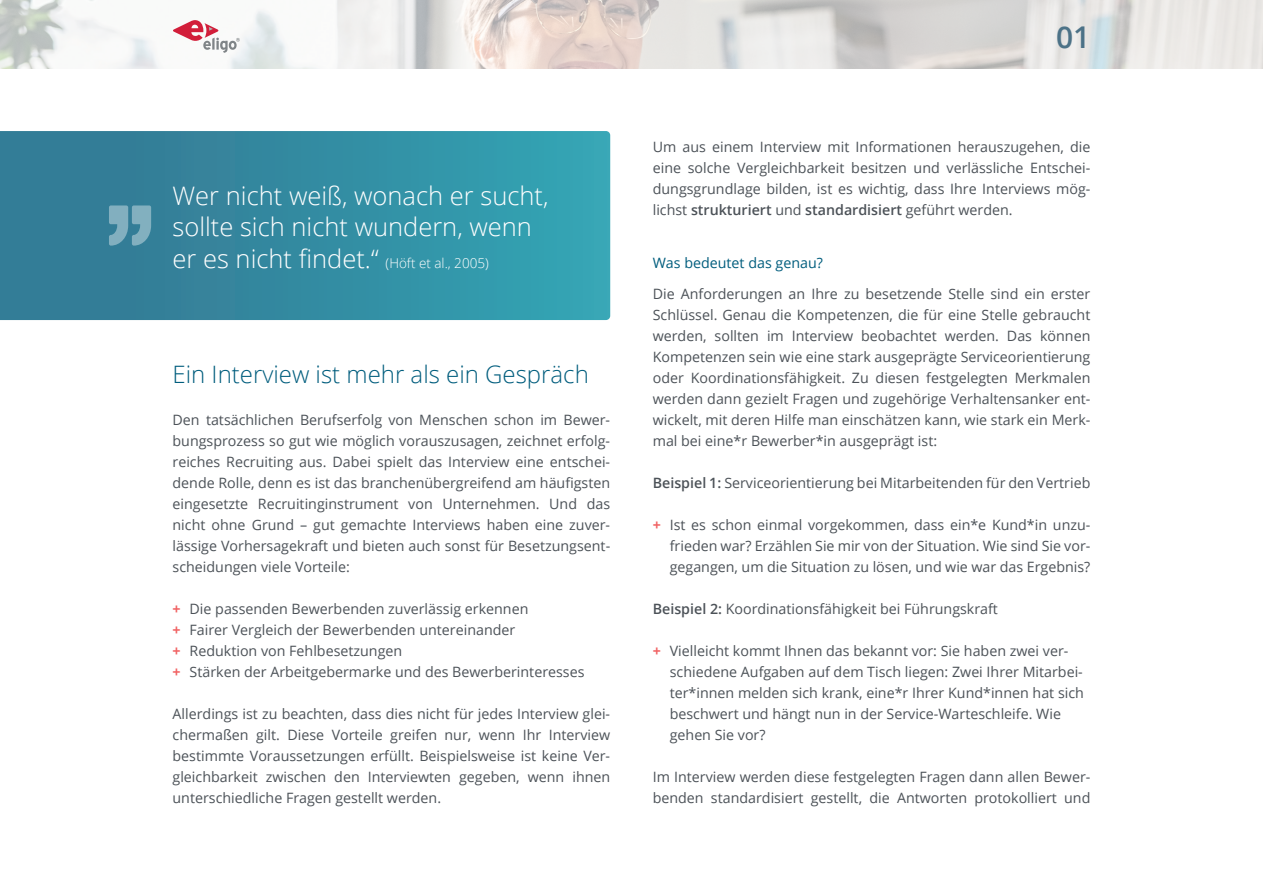
<style>
.page{position:relative;width:1263px;height:893px;background:#fff}
.page>*{position:absolute;margin:0;border:0;box-sizing:border-box;transform-origin:0 0}
.t1{font:600 30px "Open Sans";color:#4c7287}
.t2{font:300 25.5px/31.5px "Open Sans";color:#fff}
.t3{font:300 24px "Open Sans";color:#005d7d}
.t4{font:14.25px/21px "Open Sans";color:#4c5258;text-align:justify}
.t5{font:600 14.25px "Open Sans";color:#4c5258}
.t6{font:14.25px "Open Sans";color:#005d7d}
.s1{font-size:13.5px}
.s2{font-weight:700;color:#f16364}
.s3{font-weight:400}
.s4{font-weight:600}
</style>
<div class="page">
<svg style="left:0;top:131px;width:610px;height:189px;background:#338ca2"></svg>
<img style="left:0;top:0;width:1263px;height:68px">
<svg style="left:109px;top:205px;width:42px;height:41px;background:#6ba1b3"></svg>
<svg style="left:173px;top:20px;width:67px;height:33px"></svg>
<h2 class="t2" style="left:173px;top:179px;width:377px">Wer nicht weiß, wonach er sucht,</h2>
<h2 class="t2" style="left:173px;top:210px;width:361px">sollte sich nicht wundern, wenn er es nicht findet.“ <span class="s1">(Höft et al., 2005)</span></h2>
<h3 class="t3" style="left:173px;top:358px;width:418px">Ein Interview ist mehr als ein Gespräch</h3>
<p class="t4" style="left:173px;top:409px;width:439px">Den tatsächlichen Berufserfolg von Menschen schon im Bewer&shy;bungsprozess so gut wie möglich vorauszusagen, zeichnet erfolg&shy;reiches Recruiting aus. Dabei spielt das Interview eine entschei&shy;dende Rolle, denn es ist das branchenübergreifend am häufigsten eingesetzte Recruitinginstrument von Unternehmen. Und das nicht ohne Grund – gut gemachte Interviews haben eine zuver&shy;lässige Vorhersagekraft und bieten auch sonst für Besetzungsent&shy;scheidungen viele Vorteile:</p>
<p class="t4" style="left:173px;top:598px;width:413px;text-align:left"><span class="s2">+</span> Die passenden Bewerbenden zuverlässig erkennen<br><span class="s2">+</span> Fairer Vergleich der Bewerbenden untereinander<br><span class="s2">+</span> Reduktion von Fehlbesetzungen<br><span class="s2">+</span> Stärken der Arbeitgebermarke und des Bewerberinteresses</p>
<p class="t4" style="left:173px;top:703px;width:439px">Allerdings ist zu beachten, dass dies nicht für jedes Interview glei&shy;chermaßen gilt. Diese Vorteile greifen nur, wenn Ihr Interview bestimmte Voraussetzungen erfüllt. Beispielsweise ist keine Ver&shy;gleichbarkeit zwischen den Interviewten gegeben, wenn ihnen unterschiedliche Fragen gestellt werden.</p>
<h1 class="t1" style="left:1056px;top:16px;width:36px">01</h1>
<p class="t4" style="left:653px;top:136px;width:439px">Um aus einem Interview mit Informationen herauszugehen, die eine solche Vergleichbarkeit besitzen und verlässliche Entschei&shy;dungsgrundlage bilden, ist es wichtig, dass Ihre Interviews mög-</p>
<p class="t5" style="left:653px;top:200px;width:361px"><span class="s3">lichst</span> strukturiert <span class="s3">und</span> standardisiert <span class="s3">geführt werden.</span></p>
<p class="t6" style="left:653px;top:253px;width:172px">Was bedeutet das genau?</p>
<p class="t4" style="left:653px;top:283px;width:439px">Die Anforderungen an Ihre zu besetzende Stelle sind ein erster Schlüssel. Genau die Kompetenzen, die für eine Stelle gebraucht werden, sollten im Interview beobachtet werden. Das können Kompetenzen sein wie eine stark ausgeprägte Serviceorientierung oder Koordinationsfähigkeit. Zu diesen festgelegten Merkmalen werden dann gezielt Fragen und zugehörige Verhaltensanker ent&shy;wickelt, mit deren Hilfe man einschätzen kann, wie stark ein Merk&shy;mal bei eine*r Bewerber*in ausgeprägt ist:</p>
<p class="t4" style="left:653px;top:472px;width:439px"><span class="s4">Beispiel 1:</span> Serviceorientierung bei Mitarbeitenden für den Vertrieb</p>
<p class="t4" style="left:670px;top:514px;width:422px;text-indent:-17px"><span class="s2">+</span> Ist es schon einmal vorgekommen, dass ein*e Kund*in unzu&shy;frieden war? Erzählen Sie mir von der Situation. Wie sind Sie vor&shy;gegangen, um die Situation zu lösen, und wie war das Ergebnis?</p>
<p class="t4" style="left:653px;top:598px;width:347px"><span class="s4">Beispiel 2:</span> Koordinationsfähigkeit bei Führungskraft</p>
<p class="t4" style="left:670px;top:640px;width:416px;text-align:left;text-indent:-17px"><span class="s2">+</span> Vielleicht kommt Ihnen das bekannt vor: Sie haben zwei ver&shy;schiedene Aufgaben auf dem Tisch liegen: Zwei Ihrer Mitarbei&shy;ter*innen melden sich krank, eine*r Ihrer Kund*innen hat sich beschwert und hängt nun in der Service-Warteschleife. Wie gehen Sie vor?</p>
<p class="t4" style="left:653px;top:766px;width:439px">Im Interview werden diese festgelegten Fragen dann allen Bewer&shy;benden standardisiert gestellt, die Antworten protokolliert und</p>
</div>
